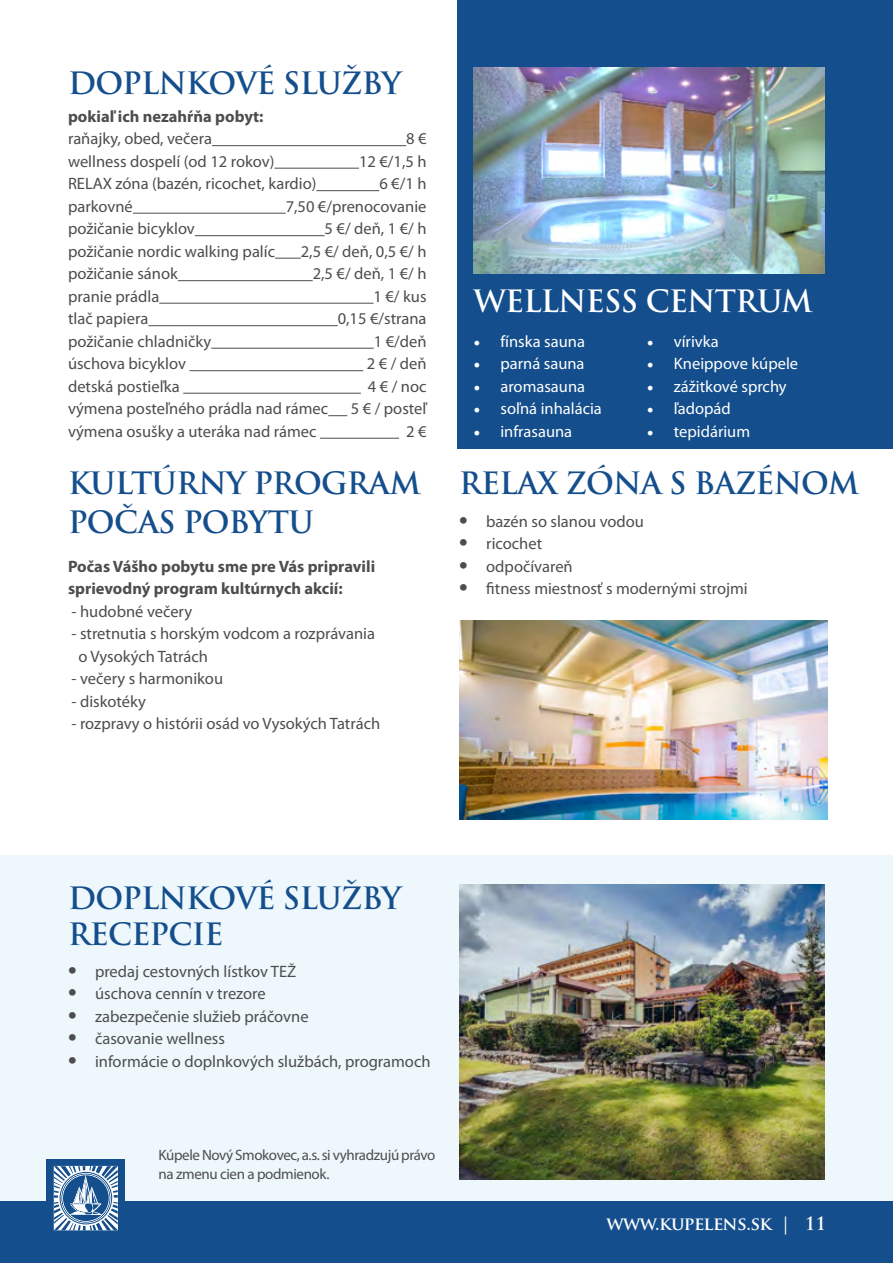
<style>
.page{position:relative;width:893px;height:1263px;background:#fff}
.page>*{position:absolute;margin:0;border:0;box-sizing:border-box;transform-origin:0 0}
.t1{font:700 30px/36px "Trajan Pro";letter-spacing:-.025em;color:#144e8c}
.t2{font:700 30px "Trajan Pro";letter-spacing:-.025em;color:#fff}
.t3{font:700 18px "Trajan Pro";letter-spacing:-.025em;color:#fff}
.t4{font:16.5px/22.5px "Myriad Pro";color:#4d4d4f}
.t5{font:16.5px "Myriad Pro";color:#fff}
.t6{font:700 16.5px/22.5px "Myriad Pro";color:#4d4d4f}
.t7{font:15px/19.5px "Myriad Pro";letter-spacing:-.025em;color:#4d4d4f}
.s1{font-family:"Minion Pro";font-size:18px}
.s2{font-weight:700;font-size:25.5px}
</style>
<div class="page">
<div style="left:0;top:1201px;width:893px;height:62px;background:#144e8c"></div>
<div style="left:0;top:855px;width:893px;height:345px;background:#edf7fc"></div>
<div style="left:457px;top:0;width:436px;height:448px;background:#144e8c"></div>
<img style="left:459px;top:884px;width:366px;height:295px">
<img style="left:459px;top:621px;width:368px;height:198px">
<div style="left:47px;top:1159px;width:78px;height:78px;background:#144e8c"></div>
<svg style="left:54px;top:1166px;width:64px;height:64px"></svg>
<img style="left:473px;top:67px;width:352px;height:207px">
<hr style="left:212px;top:145px;width:194px;height:1px;background:#4d4d4f">
<hr style="left:274px;top:168px;width:85px;height:1px;background:#4d4d4f">
<hr style="left:316px;top:190px;width:63px;height:1px;background:#4d4d4f">
<hr style="left:133px;top:213px;width:153px;height:1px;background:#4d4d4f">
<hr style="left:195px;top:235px;width:130px;height:1px;background:#4d4d4f">
<svg style="left:275px;top:258px;width:26px;height:1px"></svg>
<hr style="left:178px;top:280px;width:135px;height:1px;background:#4d4d4f">
<hr style="left:159px;top:303px;width:215px;height:1px;background:#4d4d4f">
<hr style="left:148px;top:325px;width:190px;height:1px;background:#4d4d4f">
<hr style="left:211px;top:348px;width:163px;height:1px;background:#4d4d4f">
<hr style="left:189px;top:370px;width:174px;height:1px;background:#4d4d4f">
<hr style="left:183px;top:393px;width:178px;height:1px;background:#4d4d4f">
<svg style="left:328px;top:415px;width:19px;height:1px"></svg>
<hr style="left:320px;top:438px;width:79px;height:1px;background:#4d4d4f">
<h1 class="t1" style="left:68px;top:66px;width:335px">DOPLNKOVÉ SLUŽBY</h1>
<p class="t6" style="left:68px;top:104px;width:197px">pokiaľ ich nezahŕňa pobyt:</p>
<p class="t4" style="left:68px;top:127px;width:146px">raňajky, obed, večera</p>
<p class="t4" style="left:406px;top:127px;width:22px">8 €</p>
<p class="t4" style="left:68px;top:149px;width:208px">wellness dospelí (od 12 rokov)</p>
<p class="t4" style="left:359px;top:149px;width:69px">12 €/1,5 h</p>
<p class="t4" style="left:68px;top:172px;width:250px">RELAX zóna (bazén, ricochet, kardio)</p>
<p class="t4" style="left:379px;top:172px;width:49px">6 €/1 h</p>
<p class="t4" style="left:68px;top:194px;width:66px">parkovné</p>
<p class="t4" style="left:286px;top:194px;width:142px">7,50 €/prenocovanie</p>
<p class="t4" style="left:68px;top:217px;width:128px">požičanie bicyklov</p>
<p class="t4" style="left:325px;top:217px;width:103px">5 €/ deň, 1 €/ h</p>
<p class="t4" style="left:68px;top:239px;width:209px">požičanie nordic walking palíc</p>
<p class="t4" style="left:301px;top:239px;width:127px">2,5 €/ deň, 0,5 €/ h</p>
<p class="t4" style="left:68px;top:262px;width:111px">požičanie sánok</p>
<p class="t4" style="left:313px;top:262px;width:115px">2,5 €/ deň, 1 €/ h</p>
<p class="t4" style="left:68px;top:285px;width:93px">pranie prádla</p>
<p class="t4" style="left:374px;top:285px;width:55px">1 €/ kus</p>
<p class="t4" style="left:68px;top:307px;width:82px">tlač papiera</p>
<p class="t4" style="left:338px;top:307px;width:90px">0,15 €/strana</p>
<p class="t4" style="left:68px;top:330px;width:145px">požičanie chladničky</p>
<p class="t4" style="left:374px;top:329px;width:54px">1 €/deň</p>
<p class="t4" style="left:68px;top:352px;width:119px">úschova bicyklov</p>
<p class="t4" style="left:367px;top:352px;width:61px">2 € / deň</p>
<p class="t4" style="left:68px;top:374px;width:113px">detská postieľka</p>
<p class="t4" style="left:368px;top:374px;width:60px">4 € / noc</p>
<p class="t4" style="left:68px;top:397px;width:262px">výmena posteľného prádla nad rámec</p>
<p class="t4" style="left:351px;top:397px;width:77px">5 € / posteľ</p>
<p class="t4" style="left:68px;top:419px;width:250px">výmena osušky a uteráka nad rámec</p>
<p class="t4" style="left:406px;top:419px;width:22px">2 €</p>
<h1 class="t1" style="left:68px;top:464px;width:354px;line-height:39px">KULTÚRNY PROGRAM<br>POČAS POBYTU</h1>
<p class="t6" style="left:68px;top:554px;width:309px">Počas Vášho pobytu sme pre Vás pripravili sprievodný program kultúrnych akcií:</p>
<p class="t4" style="left:72px;top:599px;width:122px">- hudobné večery</p>
<p class="t4" style="left:79px;top:622px;width:298px;text-indent:-7px">- stretnutia s horským vodcom a rozprávania o Vysokých Tatrách</p>
<p class="t4" style="left:72px;top:667px;width:153px">- večery s harmonikou</p>
<p class="t4" style="left:72px;top:689px;width:76px">- diskotéky</p>
<p class="t4" style="left:72px;top:712px;width:310px">- rozpravy o histórii osád vo Vysokých Tatrách</p>
<h1 class="t2" style="left:473px;top:282px;width:341px">WELLNESS CENTRUM</h1>
<p class="t5" style="left:473px;top:331px;width:113px"><span class="s1">•</span> fínska sauna</p>
<p class="t5" style="left:473px;top:353px;width:113px"><span class="s1">•</span> parná sauna</p>
<p class="t5" style="left:473px;top:376px;width:113px"><span class="s1">•</span> aromasauna</p>
<p class="t5" style="left:473px;top:398px;width:130px"><span class="s1">•</span> soľná inhalácia</p>
<p class="t5" style="left:473px;top:421px;width:100px"><span class="s1">•</span> infrasauna</p>
<p class="t5" style="left:647px;top:331px;width:74px"><span class="s1">•</span> vírivka</p>
<p class="t5" style="left:647px;top:353px;width:153px"><span class="s1">•</span> Kneippove kúpele</p>
<p class="t5" style="left:647px;top:376px;width:141px"><span class="s1">•</span> zážitkové sprchy</p>
<p class="t5" style="left:647px;top:398px;width:85px"><span class="s1">•</span> ľadopád</p>
<p class="t5" style="left:647px;top:421px;width:105px"><span class="s1">•</span> tepidárium</p>
<h1 class="t1" style="left:459px;top:466px;width:402px">RELAX ZÓNA S BAZÉNOM</h1>
<p class="t4" style="left:459px;top:509px;width:186px"><span class="s2">•</span> bazén so slanou vodou</p>
<p class="t4" style="left:459px;top:532px;width:84px"><span class="s2">•</span> ricochet</p>
<p class="t4" style="left:459px;top:554px;width:115px"><span class="s2">•</span> odpočívareň</p>
<p class="t4" style="left:459px;top:577px;width:290px"><span class="s2">•</span> fitness miestnosť s modernými strojmi</p>
<h1 class="t1" style="left:68px;top:880px;width:335px">DOPLNKOVÉ SLUŽBY<br>RECEPCIE</h1>
<p class="t4" style="left:68px;top:959px;width:230px"><span class="s2">•</span> predaj cestovných lístkov TEŽ</p>
<p class="t4" style="left:68px;top:982px;width:199px"><span class="s2">•</span> úschova cennín v trezore</p>
<p class="t4" style="left:68px;top:1004px;width:242px"><span class="s2">•</span> zabezpečenie služieb práčovne</p>
<p class="t4" style="left:68px;top:1027px;width:158px"><span class="s2">•</span> časovanie wellness</p>
<p class="t4" style="left:68px;top:1049px;width:364px"><span class="s2">•</span> informácie o doplnkových službách, programoch</p>
<p class="t7" style="left:159px;top:1144px;width:278px">Kúpele Nový Smokovec, a.s. si vyhradzujú právo na zmenu cien a podmienok.</p>
<p class="t3" style="left:606px;top:1212px;width:222px">www.kupelens.sk | 11</p>
</div>
